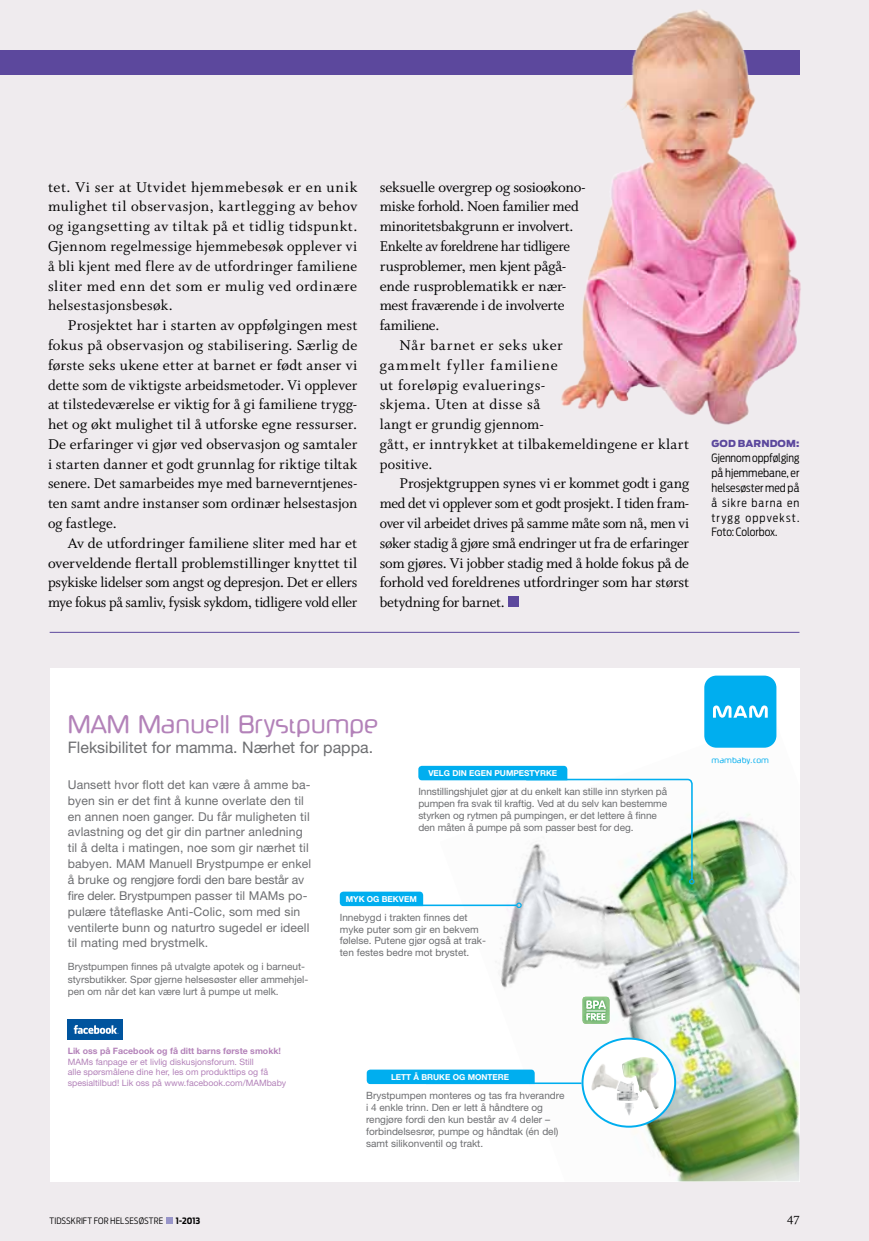
<style>
.page{position:relative;width:869px;height:1241px;background:#fff}
.page>*{position:absolute;margin:0;border:0;box-sizing:border-box;transform-origin:0 0}
.t1{font:22.22px "Ectoplasm";letter-spacing:-.02em;color:#b382b9}
.t2{font:15.92px "Helvetica Neue";color:#6d6e71}
.t3{font:15.75px/19.8px "Whitman Roman LF";letter-spacing:-.005em;color:#000;text-align:justify}
.t4{font:15.75px/19.8px "Whitman Roman LF";letter-spacing:.03em;color:#000}
.t5{font:13.12px "Whitman Roman LF";color:#000}
.t6{font:12.25px/15.9px "Helvetica Neue";letter-spacing:.01em;color:#6d6e71}
.t7{font:300 11.38px/14.9px "Antenna Cond";letter-spacing:.045em;color:#000;text-align:justify}
.t8{font:9.97px/11.9px "Helvetica Neue";color:#6d6e71}
.t9{font:900 9.62px "Antenna";letter-spacing:.01em;color:#5c489d}
.t10{font:8.75px/10.5px "Helvetica Neue";color:#b382b9}
.t11{font:700 8.75px "Helvetica Neue";color:#b382b9}
.t12{font:300 8.75px "Antenna Cond";letter-spacing:.015em;color:#000}
.t13{font:700 8.75px "Antenna Cond";color:#000}
.t14{font:700 8.22px "Helvetica Neue";color:#fff}
.t15{font:7.17px "Ectoplasm";color:#00aeef}
</style>
<div class="page">
<div style="left:0;top:0;width:868px;height:1240px;background:#efebee"></div>
<div style="left:507px;top:595px;width:11px;height:11px;background:#5c489d"></div>
<div style="left:0;top:50px;width:799px;height:24px;background:#5c489d"></div>
<div style="left:50px;top:667px;width:749px;height:514px;background:#fff"></div>
<svg style="left:339px;top:891px;width:84px;height:14px"></svg>
<img style="left:439px;top:718px;width:360px;height:463px">
<div style="left:582px;top:1038px;width:92px;height:88px;background:#fff;border-radius:50%"></div>
<div style="left:581px;top:1037px;width:94px;height:90px;border:2px solid #00aeef;border-radius:50%"></div>
<hr style="left:399px;top:904px;width:117px;height:1px;background:#00aeef">
<hr style="left:426px;top:1082px;width:155px;height:1px;background:#00aeef">
<svg style="left:418px;top:765px;width:276px;height:119px"></svg>
<svg style="left:516px;top:902px;width:5px;height:5px"></svg>
<img style="left:621px;top:1057px;width:38px;height:52px">
<svg style="left:624px;top:1102px;width:10px;height:13px"></svg>
<img style="left:617px;top:1080px;width:21px;height:20px">
<img style="left:587px;top:1057px;width:45px;height:41px">
<img style="left:582px;top:996px;width:27px;height:13px">
<img style="left:582px;top:1009px;width:27px;height:14px">
<svg style="left:586px;top:1000px;width:19px;height:20px"></svg>
<div style="left:704px;top:675px;width:72px;height:72px;background:#00aeef;border-radius:12px"></div>
<svg style="left:713px;top:705px;width:54px;height:12px"></svg>
<div style="left:68px;top:1018px;width:55px;height:21px;background:#00549e"></div>
<svg style="left:74px;top:1025px;width:44px;height:8px"></svg>
<svg style="left:366px;top:1069px;width:168px;height:14px;background:#0cb1ef"></svg>
<hr style="left:50px;top:632px;width:749px;height:1px;background:#5c489d">
<img style="left:518px;top:10px;width:283px;height:415px">
<div style="left:166px;top:1216px;width:7px;height:7px;background:#9895c9"></div>
<p class="t3" style="left:48px;top:177px;width:311px">tet. Vi ser at Utvidet hjemmebesøk er en unik mulighet til observasjon, kartlegging av behov og igangsetting av tiltak på et tidlig tidspunkt.<br>Gjennom regelmessige hjemmebesøk opplever vi å bli kjent med flere av de utfordringer familiene sliter med enn det som er mulig ved ordinære helsestasjonsbesøk.</p>
<p class="t3" style="left:48px;top:316px;width:311px;text-indent:20px">Prosjektet har i starten av oppfølgingen mest fokus på observasjon og stabilisering. Særlig de første seks ukene etter at barnet er født anser vi dette som de viktigste arbeidsmetoder. Vi opplever at tilstedeværelse er viktig for å gi familiene trygg&shy;het og økt mulighet til å utforske egne ressurser.<br>De erfaringer vi gjør ved observasjon og samtaler i starten danner et godt grunnlag for riktige tiltak senere. Det samarbeides mye med barneverntjenes&shy;ten samt andre instanser som ordinær helsestasjon og fastlege.</p>
<p class="t3" style="left:48px;top:533px;width:311px;text-indent:20px">Av de utfordringer familiene sliter med har et overveldende flertall problemstillinger knyttet til psykiske lidelser som angst og depresjon. Det er ellers mye fokus på samliv, fysisk sykdom, tidligere vold eller</p>
<p class="t3" style="left:379px;top:177px;width:207px;text-align:left">seksuelle overgrep og sosioøkono&shy;miske forhold. Noen familier med minoritetsbakgrunn er involvert.<br>Enkelte av foreldrene har tidligere rusproblemer, men kjent pågå&shy;ende rusproblematikk er nær&shy;mest fraværende i de involverte familiene.</p>
<p class="t4" style="left:379px;top:335px;width:311px;text-indent:20px">Når barnet er seks uker<br>gammelt fyller familiene<br>ut foreløpig evaluerings-<br>skjema. Uten at disse så<br>langt er grundig gjennom-<br>gått, er inntrykket at tilbakemeldingene er klart positive.</p>
<p class="t3" style="left:379px;top:474px;width:311px;text-indent:20px">Prosjektgruppen synes vi er kommet godt i gang med det vi opplever som et godt prosjekt. I tiden fram&shy;over vil arbeidet drives på samme måte som nå, men vi søker stadig å gjøre små endringer ut fra de erfaringer som gjøres. Vi jobber stadig med å holde fokus på de forhold ved foreldrenes utfordringer som har størst betydning for barnet.</p>
<p class="t9" style="left:711px;top:438px;width:89px">GOD BARNDOM:</p>
<p class="t7" style="left:711px;top:450px;width:89px">Gjennom oppfølging på hjemmebane, er helsesøster med på å sikre barna en trygg oppvekst.<br>Foto: Colorbox.</p>
<h1 class="t1" style="left:68px;top:709px;width:312px">MAM Manuell Brystpumpe</h1>
<p class="t2" style="left:68px;top:737px;width:307px">Fleksibilitet for mamma. Nærhet for pappa.</p>
<p class="t14" style="left:428px;top:768px;width:130px">VELG DIN EGEN PUMPESTYRKE</p>
<p class="t6" style="left:68px;top:776px;width:245px">Uansett hvor flott det kan være å amme ba&shy;byen sin er det fint å kunne overlate den til en annen noen ganger. Du får muligheten til avlastning og det gir din partner anledning til å delta i matingen, noe som gir nærhet til babyen. MAM Manuell Brystpumpe er enkel å bruke og rengjøre fordi den bare består av fire deler. Brystpumpen passer til MAMs po&shy;pulære tåteflaske Anti-Colic, som med sin ventilerte bunn og naturtro sugedel er ideell til mating med brystmelk.</p>
<p class="t8" style="left:68px;top:960px;width:242px;line-height:12.4px">Brystpumpen finnes på utvalgte apotek og i barneut&shy;styrsbutikker. Spør gjerne helsesøster eller ammehjel&shy;pen om når det kan være lurt å pumpe ut melk.</p>
<p class="t11" style="left:68px;top:1045px;width:214px">Lik oss på Facebook og få ditt barns første smokk!</p>
<p class="t10" style="left:68px;top:1055px;width:220px">MAMs fanpage er et livlig diskusjonsforum. Still<br>alle spørsmålene dine her, les om produkttips og få spesialtilbud! Lik oss på www.facebook.com/MAMbaby</p>
<p class="t8" style="left:418px;top:785px;width:250px">Innstillingshjulet gjør at du enkelt kan stille inn styrken på pumpen fra svak til kraftig. Ved at du selv kan bestemme styrken og rytmen på pumpingen, er det lettere å finne den måten å pumpe på som passer best for deg.</p>
<p class="t14" style="left:345px;top:893px;width:72px">MYK OG BEKVEM</p>
<p class="t8" style="left:339px;top:910px;width:148px">Innebygd i trakten finnes det myke puter som gir en bekvem følelse. Putene gjør også at trak&shy;ten festes bedre mot brystet.</p>
<p class="t14" style="left:391px;top:1071px;width:120px">LETT Å BRUKE OG MONTERE</p>
<p class="t8" style="left:366px;top:1088px;width:200px">Brystpumpen monteres og tas fra hverandre i 4 enkle trinn. Den er lett å håndtere og rengjøre fordi den kun består av 4 deler – forbindelsesrør, pumpe og håndtak (én del) samt silikonventil og trakt.</p>
<p class="t15" style="left:711px;top:755px;width:59px">mambaby.com</p>
<p class="t12" style="left:50px;top:1214px;width:115px">TIDSSKRIFT FOR HELSESØSTRE</p>
<p class="t13" style="left:176px;top:1214px;width:26px">1-2013</p>
<p class="t5" style="left:786px;top:1212px;width:14px">47</p>
</div>
